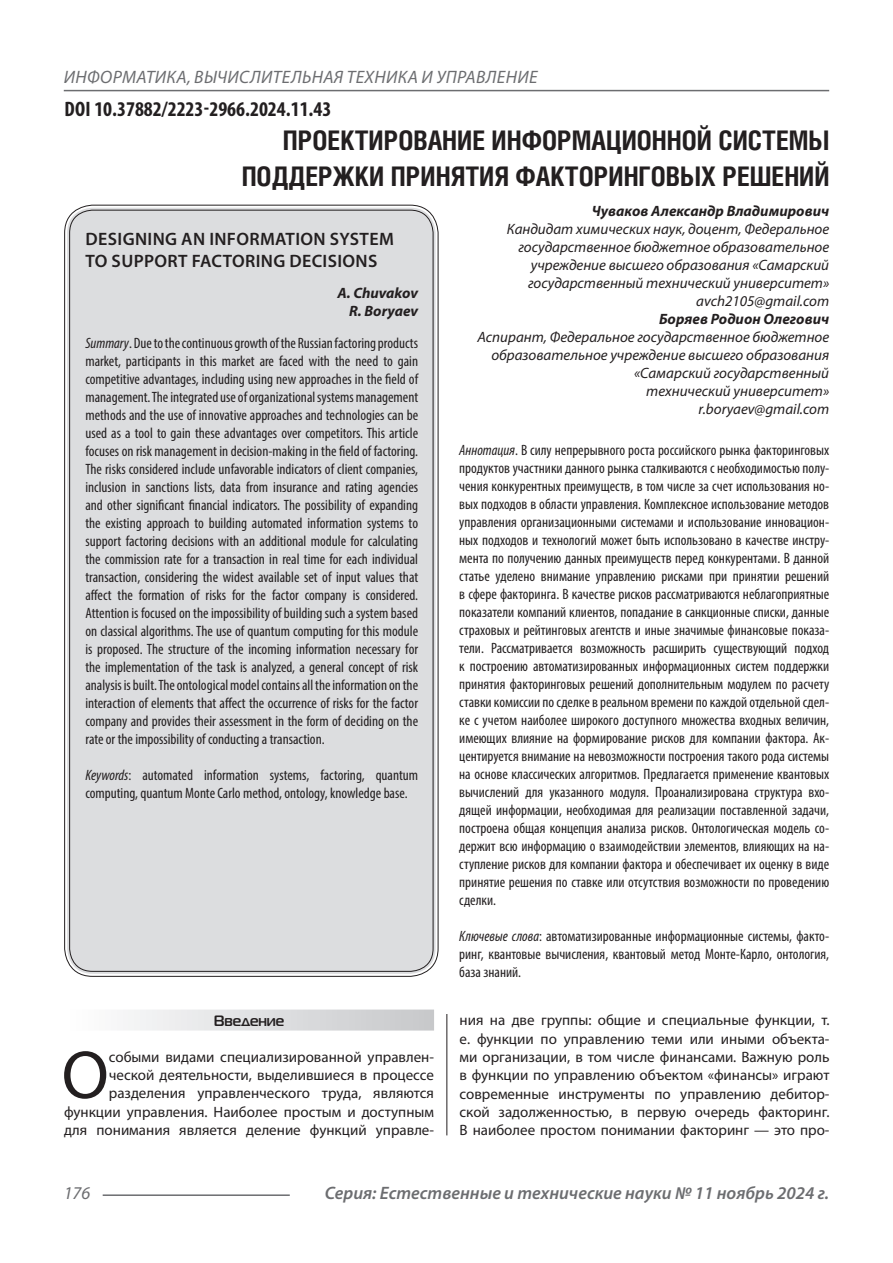
<style>
.page{position:relative;width:893px;height:1263px;background:#fff}
.page>*{position:absolute;margin:0;border:0;box-sizing:border-box;transform-origin:0 0}
.Статья_текст_первый{font:68.4px "Myriad Pro";color:#231f20}
.Статья_название{font:700 27px/36px "Helios Cond C";color:#231f20;text-align:right}
.ДОИ{font:700 condensed 21px "Myriad Pro";color:#231f20}
.Статья_название_англ{font:600 18px/21.6px "Myriad Pro";letter-spacing:.02em;color:#231f20}
.t1{font:italic 600 18px "Myriad Pro";color:#6c6d70}
.t2{font:italic 18px "Myriad Pro";letter-spacing:.02em;color:#6c6d70}
.Статья_аннотация_тек{font:condensed 15px/18px "Myriad Pro";color:#231f20;text-align:justify}
.Статья_аннотация_анг{font:condensed 15px/18px "Myriad Pro";color:#231f20;text-align:justify}
.Статья_текст_первый-2{font:15px/18.3px "Myriad Pro";color:#231f20;text-align:right}
.Статья_автор_инфо{font:italic 15px/18px "Myriad Pro";color:#231f20;text-align:right}
.Статья_автор_инфо-2{font:italic 700 15px "Myriad Pro";color:#231f20}
.Статья_автор_англ{font:italic 700 15px "Myriad Pro";color:#231f20}
.Статья_подзаголовок{font:700 15px "Magistral C";color:#231f20}
.s1{font-style:italic}
</style>
<div class="page">
<hr style="left:446px;top:128px;width:1px;height:1007px;background:#231f20">
<hr style="left:103px;top:1194px;width:187px;height:2px;background:#6c6d70">
<hr style="left:64px;top:90px;width:765px;height:1px;background:#6c6d70">
<div style="left:442px;top:128px;width:11px;height:886px;background:#fff"></div>
<div style="left:67px;top:208px;width:369px;height:766px;background:#dcdddf;border-radius:26px"></div>
<div style="left:64px;top:1009px;width:370px;height:21px;background:linear-gradient(to right,#fefeff,#c6c8ca)"></div>
<p class="t2" style="left:64px;top:66px;width:475px">ИНФОРМАТИКА, ВЫЧИСЛИТЕЛЬНАЯ ТЕХНИКА И УПРАВЛЕНИЕ</p>
<p class="Статья_название" style="left:242px;top:121px;width:589px">ПРОЕКТИРОВАНИЕ ИНФОРМАЦИОННОЙ СИСТЕМЫ<br>ПОДДЕРЖКИ ПРИНЯТИЯ ФАКТОРИНГОВЫХ РЕШЕНИЙ</p>
<p class="Статья_автор_инфо-2" style="left:592px;top:201px;width:239px">Чуваков Александр Владимирович</p>
<p class="Статья_автор_инфо" style="left:507px;top:220px;width:324px">Кандидат химических наук, доцент, Федеральное государственное бюджетное образовательное учреждение высшего образования «Самарский государственный технический университет»</p>
<p class="Статья_автор_инфо" style="left:696px;top:292px;width:134px">avch2105@gmail.com</p>
<p class="Статья_автор_инфо-2" style="left:659px;top:309px;width:172px">Боряев Родион Олегович</p>
<p class="Статья_автор_инфо" style="left:478px;top:328px;width:353px">Аспирант, Федеральное государственное бюджетное образовательное учреждение высшего образования «Самарский государственный<br>технический университет»</p>
<p class="Статья_автор_инфо" style="left:699px;top:400px;width:132px">r.boryaev@gmail.com</p>
<p class="Статья_аннотация_тек" style="left:459px;top:441px;width:371px"><span class="s1">Аннотация</span>. В силу непрерывного роста российского рынка факторинговых продуктов участники данного рынка сталкиваются с необходимостью полу&shy;чения конкурентных преимуществ, в том числе за счет использования но&shy;вых подходов в области управления. Комплексное использование методов управления организационными системами и использование инновацион&shy;ных подходов и технологий может быть использовано в качестве инстру&shy;мента по получению данных преимуществ перед конкурентами. В данной статье уделено внимание управлению рисками при принятии решений в сфере факторинга. В качестве рисков рассматриваются неблагоприятные показатели компаний клиентов, попадание в санкционные списки, данные страховых и рейтинговых агентств и иные значимые финансовые показа&shy;тели. Рассматривается возможность расширить существующий подход к построению автоматизированных информационных систем поддержки принятия факторинговых решений дополнительным модулем по расчету ставки комиссии по сделке в реальном времени по каждой отдельной сдел&shy;ке с учетом наиболее широкого доступного множества входных величин, имеющих влияние на формирование рисков для компании фактора. Ак&shy;центируется внимание на невозможности построения такого рода системы на основе классических алгоритмов. Предлагается применение квантовых вычислений для указанного модуля. Проанализирована структура вхо&shy;дящей информации, необходимая для реализации поставленной задачи, построена общая концепция анализа рисков. Онтологическая модель со&shy;держит всю информацию о взаимодействии элементов, влияющих на на&shy;ступление рисков для компании фактора и обеспечивает их оценку в виде принятие решения по ставке или отсутствия возможности по проведению сделки.</p>
<p class="Статья_аннотация_тек" style="left:459px;top:927px;width:371px"><span class="s1">Ключевые слова</span>: автоматизированные информационные системы, факто&shy;ринг, квантовые вычисления, квантовый метод Монте-Карло, онтология, база знаний.</p>
<p class="ДОИ" style="left:64px;top:96px;width:269px">DOI 10.37882/2223-2966.2024.11.43</p>
<p class="Статья_название_англ" style="left:86px;top:228px;width:310px">DESIGNING AN INFORMATION SYSTEM<br>TO SUPPORT FACTORING DECISIONS</p>
<p class="Статья_автор_англ" style="left:338px;top:283px;width:82px">A. Chuvakov</p>
<p class="Статья_автор_англ" style="left:349px;top:301px;width:70px">R. Boryaev</p>
<p class="Статья_аннотация_анг" style="left:85px;top:334px;width:334px"><span class="s1">Summary</span>. Due to the continuous growth of the Russian factoring products market, participants in this market are faced with the need to gain competitive advantages, including using new approaches in the field of management. The integrated use of organizational systems management methods and the use of innovative approaches and technologies can be used as a tool to gain these advantages over competitors. This article focuses on risk management in decision-making in the field of factoring.<br>The risks considered include unfavorable indicators of client companies, inclusion in sanctions lists, data from insurance and rating agencies and other significant financial indicators. The possibility of expanding the existing approach to building automated information systems to support factoring decisions with an additional module for calculating the commission rate for a transaction in real time for each individual transaction, considering the widest available set of input values that affect the formation of risks for the factor company is considered.<br>Attention is focused on the impossibility of building such a system based on classical algorithms. The use of quantum computing for this module is proposed. The structure of the incoming information necessary for the implementation of the task is analyzed, a general concept of risk analysis is built. The ontological model contains all the information on the interaction of elements that affect the occurrence of risks for the factor company and provides their assessment in the form of deciding on the rate or the impossibility of conducting a transaction.</p>
<p class="Статья_аннотация_анг" style="left:85px;top:766px;width:334px"><span class="s1">Keywords</span>: automated information systems, factoring, quantum computing, quantum Monte Carlo method, ontology, knowledge base.</p>
<p class="Статья_подзаголовок" style="left:214px;top:1012px;width:72px">Введение</p>
<p class="Статья_текст_первый" style="left:62px;top:1033px;width:49px">О</p>
<p class="Статья_текст_первый-2" style="left:64px;top:1047px;width:371px">собыми видами специализированной управлен&shy;ческой деятельности, выделившиеся в процессе разделения управленческого труда, являются функции управления. Наиболее простым и доступным для понимания является деление функций управле-</p>
<p class="Статья_текст_первый-2" style="left:460px;top:1011px;width:371px;text-align:justify">ния на две группы: общие и специальные функции, т. е. функции по управлению теми или иными объекта&shy;ми организации, в том числе финансами. Важную роль в функции по управлению объектом «финансы» играют современные инструменты по управлению дебитор&shy;ской задолженностью, в первую очередь факторинг.<br>В наиболее простом понимании факторинг — это про-</p>
<p class="t2" style="left:64px;top:1182px;width:28px">176</p>
<p class="t1" style="left:325px;top:1182px;width:506px">Серия: Естественные и технические науки № 11 ноябрь 2024 г.</p>
</div>
